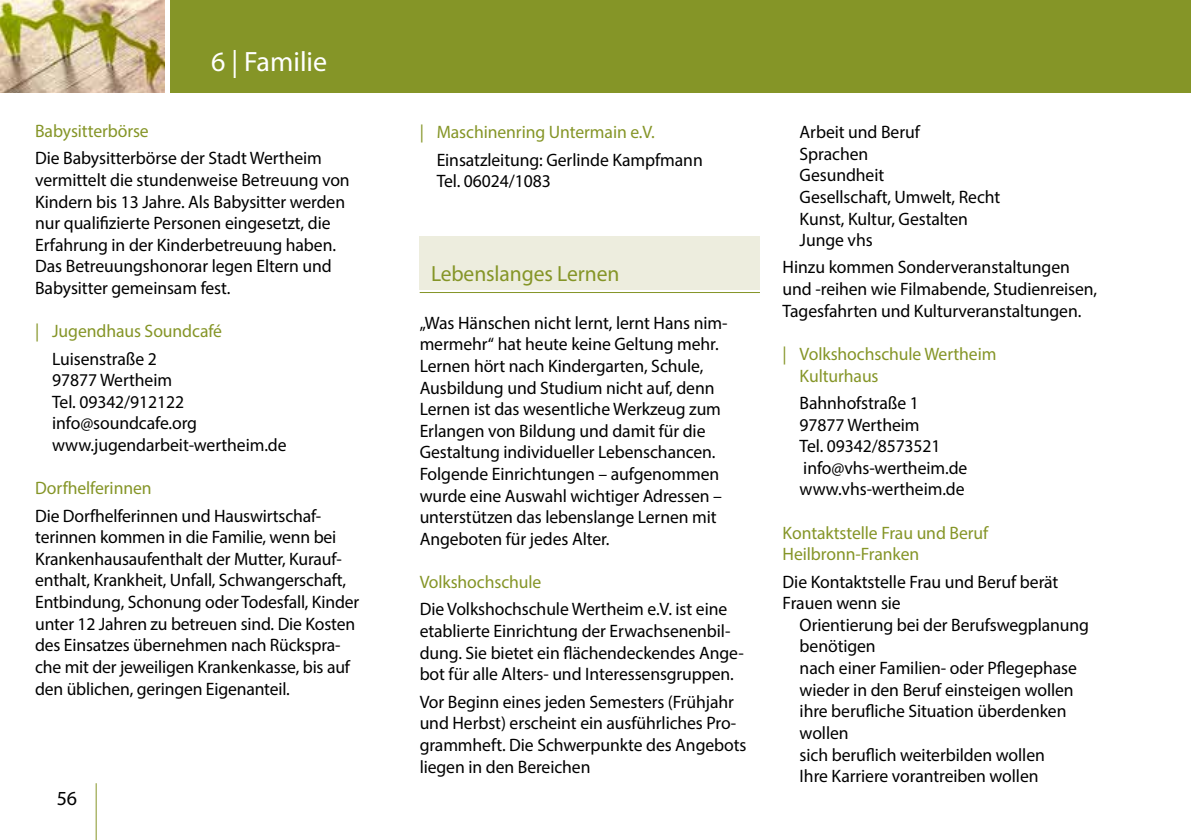
<style>
.page{position:relative;width:1191px;height:840px;background:#fff}
.page>*{position:absolute;margin:0;border:0;box-sizing:border-box;transform-origin:0 0}
.t1{font:28px "Myriad Pro";color:#fff}
.t2{font:22px "Myriad Pro";letter-spacing:-.005em;color:#859527}
.t3{font:20px "Myriad Pro";color:#000}
.t4{font:18px/21.6px "Myriad Pro";letter-spacing:-.005em;color:#000}
.t5{font:18px/21.6px "Myriad Pro";letter-spacing:-.005em;color:#859527}
</style>
<div class="page">
<div style="left:420px;top:236px;width:340px;height:54px;background:#ededde"></div>
<hr style="left:420px;top:292px;width:340px;height:1px;background:#859527">
<div style="left:170px;top:0;width:1021px;height:93px;background:#859527"></div>
<img style="left:0;top:0;width:164px;height:93px">
<hr style="left:96px;top:782px;width:1px;height:57px;background:#859527">
<h1 class="t1" style="left:211px;top:44px;width:117px">6 | Familie</h1>
<p class="t5" style="left:35px;top:120px;width:115px">Babysitterbörse</p>
<p class="t4" style="left:35px;top:147px;width:316px">Die Babysitterbörse der Stadt Wertheim vermittelt die stundenweise Betreuung von Kindern bis 13 Jahre. Als Babysitter werden nur qualifizierte Personen eingesetzt, die Erfahrung in der Kinderbetreuung haben.<br>Das Betreuungshonorar legen Eltern und Babysitter gemeinsam fest.</p>
<p class="t5" style="left:35px;top:320px;width:188px">| Jugendhaus Soundcafé</p>
<p class="t4" style="left:52px;top:347px;width:236px">Luisenstraße 2<br>97877 Wertheim<br>Tel. 09342/912122 info@soundcafe.org www.jugendarbeit-wertheim.de</p>
<p class="t5" style="left:35px;top:477px;width:118px">Dorfhelferinnen</p>
<p class="t4" style="left:35px;top:504px;width:325px">Die Dorfhelferinnen und Hauswirtschaf&shy;terinnen kommen in die Familie, wenn bei Krankenhausaufenthalt der Mutter, Kurauf&shy;enthalt, Krankheit, Unfall, Schwangerschaft, Entbindung, Schonung oder Todesfall, Kinder unter 12 Jahren zu betreuen sind. Die Kosten des Einsatzes übernehmen nach Rückspra&shy;che mit der jeweiligen Krankenkasse, bis auf den üblichen, geringen Eigenanteil.</p>
<p class="t3" style="left:57px;top:785px;width:22px">56</p>
<p class="t5" style="left:420px;top:121px;width:237px">| Maschinenring Untermain e.V.</p>
<p class="t4" style="left:437px;top:148px;width:268px">Einsatzleitung: Gerlinde Kampfmann<br>Tel. 06024/1083</p>
<p class="t2" style="left:431px;top:260px;width:190px">Lebenslanges Lernen</p>
<p class="t4" style="left:420px;top:311px;width:309px">„Was Hänschen nicht lernt, lernt Hans nim&shy;mermehr“ hat heute keine Geltung mehr.<br>Lernen hört nach Kindergarten, Schule, Ausbildung und Studium nicht auf, denn Lernen ist das wesentliche Werkzeug zum Erlangen von Bildung und damit für die Gestaltung individueller Lebenschancen.<br>Folgende Einrichtungen – aufgenommen wurde eine Auswahl wichtiger Adressen – unterstützen das lebenslange Lernen mit Angeboten für jedes Alter.</p>
<p class="t5" style="left:420px;top:570px;width:123px">Volkshochschule</p>
<p class="t4" style="left:420px;top:598px;width:326px">Die Volkshochschule Wertheim e.V. ist eine etablierte Einrichtung der Erwachsenenbil&shy;dung. Sie bietet ein flächendeckendes Ange&shy;bot für alle Alters- und Interessensgruppen.</p>
<p class="t4" style="left:420px;top:690px;width:328px">Vor Beginn eines jeden Semesters (Frühjahr und Herbst) erscheint ein ausführliches Pro&shy;grammheft. Die Schwerpunkte des Angebots liegen in den Bereichen</p>
<p class="t4" style="left:799px;top:121px;width:202px">Arbeit und Beruf<br>Sprachen<br>Gesundheit<br>Gesellschaft, Umwelt, Recht<br>Kunst, Kultur, Gestalten<br>Junge vhs</p>
<p class="t4" style="left:782px;top:256px;width:316px">Hinzu kommen Sonderveranstaltungen und -reihen wie Filmabende, Studienreisen,<br>Tagesfahrten und Kulturveranstaltungen.</p>
<p class="t5" style="left:799px;top:342px;width:198px;text-indent:-17px">| Volkshochschule Wertheim<br>Kulturhaus</p>
<p class="t4" style="left:799px;top:391px;width:169px">Bahnhofstraße 1<br>97877 Wertheim<br>Tel. 09342/8573521 info@vhs-wertheim.de www.vhs-wertheim.de</p>
<p class="t5" style="left:782px;top:521px;width:207px">Kontaktstelle Frau und Beruf<br>Heilbronn-Franken</p>
<p class="t4" style="left:782px;top:570px;width:277px">Die Kontaktstelle Frau und Beruf berät<br>Frauen wenn sie</p>
<p class="t4" style="left:799px;top:613px;width:291px">Orientierung bei der Berufswegplanung benötigen<br>nach einer Familien- oder Pflegephase wieder in den Beruf einsteigen wollen ihre berufliche Situation überdenken wollen<br>sich beruflich weiterbilden wollen<br>Ihre Karriere vorantreiben wollen</p>
</div>
